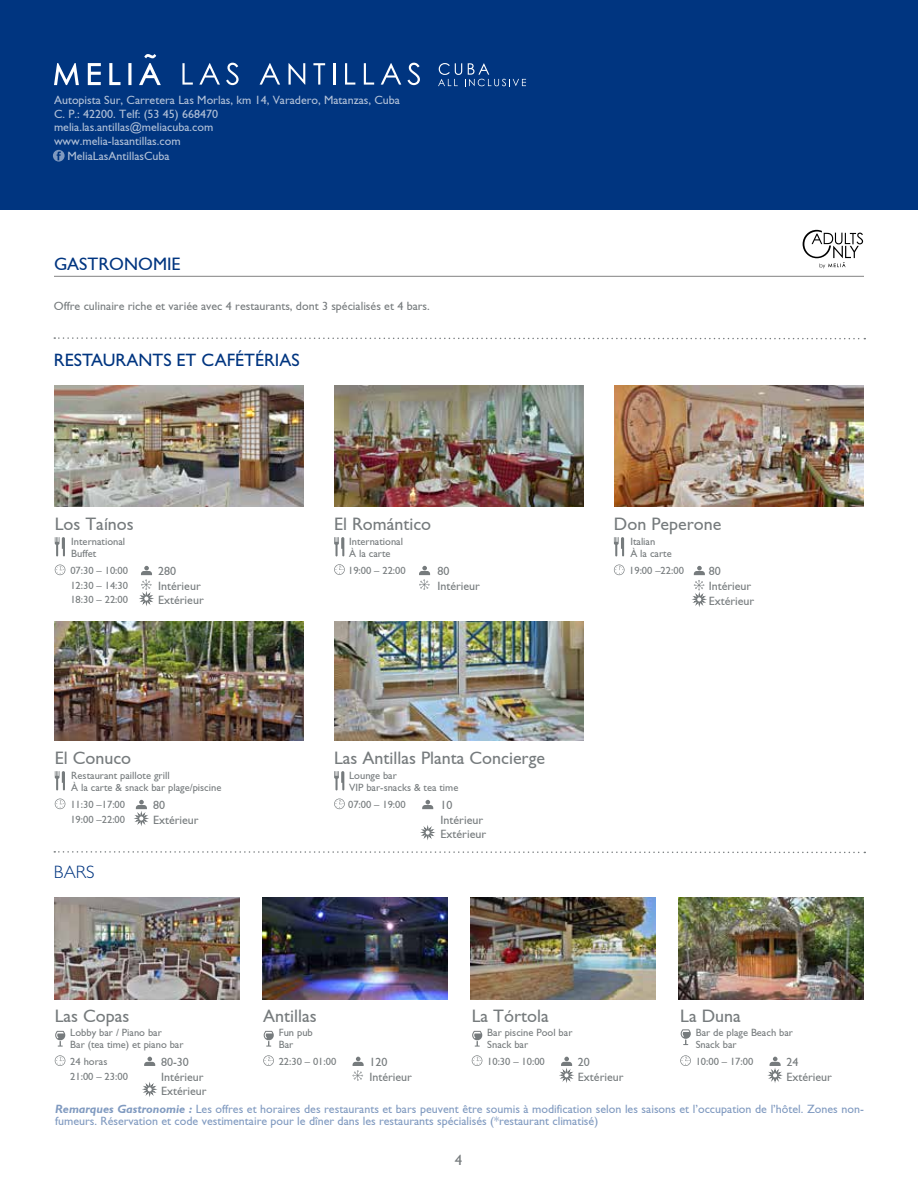
<style>
.page{position:relative;width:918px;height:1188px;background:#fff}
.page>*{position:absolute;margin:0;border:0;box-sizing:border-box;transform-origin:0 0}
.t1{font:18px "Gill Sans";color:#767b7d}
.t2{font:18px "Gill Sans Std";color:#003580}
.t3{font:18px "Gill Sans";color:#003580}
.t4{font:300 18px "Gill Sans Std";color:#003580}
.t5{font:15px "Gill Sans";color:#767b7d}
.t6{font:12px/12px "Gill Sans";color:#809ac0}
.t7{font:12px/14.9px "Gill Sans";color:#767b7d}
.t8{font:12px/13.5px "Gill Sans";color:#fff}
.t9{font:10.5px/12px "Gill Sans";color:#767b7d}
.s1{font-weight:700;font-style:italic}
</style>
<div class="page">
<div style="left:0;top:0;width:918px;height:210px;background:#003580"></div>
<svg style="left:182px;top:63px;width:11px;height:22px"></svg>
<svg style="left:199px;top:63px;width:21px;height:22px"></svg>
<svg style="left:226px;top:63px;width:13px;height:22px"></svg>
<svg style="left:260px;top:63px;width:20px;height:22px"></svg>
<svg style="left:289px;top:63px;width:16px;height:22px"></svg>
<svg style="left:313px;top:63px;width:12px;height:22px"></svg>
<hr style="left:333px;top:63px;width:2px;height:22px;background:#fff">
<svg style="left:345px;top:63px;width:10px;height:22px"></svg>
<svg style="left:364px;top:63px;width:10px;height:22px"></svg>
<svg style="left:381px;top:63px;width:20px;height:22px"></svg>
<svg style="left:407px;top:63px;width:13px;height:22px"></svg>
<svg style="left:54px;top:54px;width:107px;height:31px"></svg>
<svg style="left:438px;top:63px;width:88px;height:23px"></svg>
<svg style="left:53px;top:150px;width:12px;height:12px"></svg>
<svg style="left:55px;top:1055px;width:10px;height:11px"></svg>
<svg style="left:144px;top:1057px;width:11px;height:9px"></svg>
<svg style="left:144px;top:1084px;width:11px;height:11px"></svg>
<svg style="left:54px;top:851px;width:811px;height:3px"></svg>
<svg style="left:54px;top:337px;width:811px;height:3px"></svg>
<svg style="left:55px;top:1031px;width:10px;height:16px"></svg>
<img style="left:54px;top:898px;width:186px;height:102px">
<img style="left:262px;top:898px;width:186px;height:102px">
<img style="left:470px;top:898px;width:186px;height:102px">
<img style="left:678px;top:898px;width:186px;height:102px">
<svg style="left:263px;top:1055px;width:11px;height:11px"></svg>
<svg style="left:353px;top:1057px;width:11px;height:24px"></svg>
<svg style="left:264px;top:1031px;width:10px;height:16px"></svg>
<svg style="left:472px;top:1055px;width:10px;height:11px"></svg>
<svg style="left:561px;top:1057px;width:11px;height:24px"></svg>
<svg style="left:472px;top:1031px;width:10px;height:16px"></svg>
<svg style="left:680px;top:1055px;width:11px;height:11px"></svg>
<svg style="left:770px;top:1057px;width:11px;height:24px"></svg>
<svg style="left:681px;top:1029px;width:10px;height:16px"></svg>
<img style="left:54px;top:386px;width:250px;height:120px">
<img style="left:334px;top:386px;width:250px;height:120px">
<img style="left:614px;top:386px;width:250px;height:120px">
<svg style="left:55px;top:565px;width:10px;height:10px"></svg>
<svg style="left:141px;top:566px;width:11px;height:38px"></svg>
<svg style="left:334px;top:564px;width:11px;height:11px"></svg>
<svg style="left:419px;top:566px;width:11px;height:24px"></svg>
<svg style="left:614px;top:565px;width:11px;height:10px"></svg>
<svg style="left:694px;top:566px;width:11px;height:39px"></svg>
<svg style="left:55px;top:537px;width:10px;height:20px"></svg>
<svg style="left:334px;top:537px;width:10px;height:20px"></svg>
<svg style="left:614px;top:537px;width:10px;height:20px"></svg>
<img style="left:54px;top:622px;width:250px;height:118px">
<img style="left:334px;top:622px;width:250px;height:118px">
<svg style="left:55px;top:799px;width:10px;height:10px"></svg>
<svg style="left:136px;top:800px;width:11px;height:24px"></svg>
<svg style="left:334px;top:799px;width:11px;height:10px"></svg>
<svg style="left:422px;top:800px;width:11px;height:9px"></svg>
<svg style="left:422px;top:827px;width:11px;height:11px"></svg>
<svg style="left:55px;top:771px;width:10px;height:20px"></svg>
<svg style="left:334px;top:771px;width:10px;height:20px"></svg>
<hr style="left:54px;top:276px;width:810px;height:1px;background:#000">
<svg style="left:803px;top:230px;width:60px;height:38px"></svg>
<p class="t8" style="left:54px;top:93px;width:348px">Autopista Sur, Carretera Las Morlas, km 14, Varadero, Matanzas, Cuba C. P.: 42200. Telf: (53 45) 668470<br>melia.las.antillas@meliacuba.com<br>www.melia-lasantillas.com</p>
<p class="t8" style="left:67px;top:149px;width:104px">MeliaLasAntillasCuba</p>
<h1 class="t3" style="left:54px;top:254px;width:128px">GASTRONOMIE</h1>
<p class="t7" style="left:54px;top:298px;width:377px">Offre culinaire riche et variée avec 4 restaurants, dont 3 spécialisés et 4 bars.</p>
<h1 class="t2" style="left:54px;top:350px;width:247px">RESTAURANTS ET CAFÉTÉRIAS</h1>
<h1 class="t1" style="left:55px;top:514px;width:81px">Los Taínos</h1>
<p class="t9" style="left:70px;top:565px;width:59px">07:30 – 10:00</p>
<p class="t7" style="left:158px;top:564px;width:19px">280</p>
<p class="t9" style="left:70px;top:580px;width:59px">12:30 – 14:30</p>
<p class="t7" style="left:158px;top:578px;width:44px">Intérieur</p>
<p class="t9" style="left:70px;top:594px;width:59px">18:30 – 22:00</p>
<p class="t7" style="left:158px;top:593px;width:47px">Extérieur</p>
<h1 class="t1" style="left:334px;top:514px;width:99px">El Romántico</h1>
<p class="t9" style="left:348px;top:565px;width:59px">19:00 – 22:00</p>
<p class="t7" style="left:437px;top:564px;width:44px">80<br>Intérieur</p>
<h1 class="t1" style="left:614px;top:514px;width:109px">Don Peperone</h1>
<p class="t9" style="left:629px;top:565px;width:56px">19:00 –22:00</p>
<p class="t7" style="left:709px;top:564px;width:47px">80<br>Intérieur<br>Extérieur</p>
<p class="t9" style="left:71px;top:535px;width:55px">International<br>Buffet</p>
<p class="t9" style="left:349px;top:535px;width:55px">International<br>À la carte</p>
<p class="t9" style="left:630px;top:535px;width:43px">Italian<br>À la carte</p>
<h1 class="t1" style="left:55px;top:748px;width:78px">El Conuco</h1>
<p class="t9" style="left:70px;top:799px;width:56px">11:30 –17:00</p>
<p class="t7" style="left:153px;top:798px;width:13px">80</p>
<p class="t9" style="left:70px;top:814px;width:56px">19:00 –22:00</p>
<p class="t7" style="left:153px;top:812px;width:47px">Extérieur</p>
<h1 class="t1" style="left:334px;top:748px;width:212px">Las Antillas Planta Concierge</h1>
<p class="t9" style="left:348px;top:799px;width:59px">07:00 – 19:00</p>
<p class="t7" style="left:441px;top:798px;width:47px;line-height:14.4px">10<br>Intérieur<br>Extérieur</p>
<p class="t9" style="left:71px;top:769px;width:152px">Restaurant paillote grill<br>À la carte &amp; snack bar plage/piscine</p>
<p class="t9" style="left:349px;top:769px;width:111px">Lounge bar<br>VIP bar-snacks &amp; tea time</p>
<h1 class="t4" style="left:54px;top:861px;width:42px">BARS</h1>
<h1 class="t1" style="left:55px;top:1006px;width:76px">Las Copas</h1>
<p class="t9" style="left:70px;top:1056px;width:39px">24 horas</p>
<p class="t7" style="left:161px;top:1054px;width:29px">80-30</p>
<p class="t9" style="left:70px;top:1071px;width:59px">21:00 – 23:00</p>
<p class="t7" style="left:161px;top:1070px;width:47px;line-height:14.1px">Intérieur<br>Extérieur</p>
<p class="t6" style="left:55px;top:1103px;width:810px"><span class="s1">Remarques Gastronomie :</span> Les offres et horaires des restaurants et bars peuvent être soumis à modification selon les saisons et l’occupation de l’hôtel. Zones non&shy;fumeurs. Réservation et code vestimentaire pour le dîner dans les restaurants spécialisés (*restaurant climatisé)</p>
<h1 class="t1" style="left:263px;top:1006px;width:55px">Antillas</h1>
<p class="t9" style="left:279px;top:1056px;width:59px">22:30 – 01:00</p>
<p class="t7" style="left:369px;top:1054px;width:44px">120<br>Intérieur</p>
<h1 class="t1" style="left:472px;top:1006px;width:79px">La Tórtola</h1>
<p class="t9" style="left:487px;top:1056px;width:59px">10:30 – 10:00</p>
<p class="t7" style="left:578px;top:1054px;width:47px">20<br>Extérieur</p>
<h1 class="t1" style="left:680px;top:1006px;width:62px">La Duna</h1>
<p class="t9" style="left:696px;top:1056px;width:59px">10:00 – 17:00</p>
<p class="t7" style="left:786px;top:1054px;width:47px">24<br>Extérieur</p>
<p class="t9" style="left:70px;top:1027px;width:115px">Lobby bar / Piano bar<br>Bar (tea time) et piano bar</p>
<p class="t9" style="left:279px;top:1027px;width:36px">Fun pub<br>Bar</p>
<p class="t9" style="left:487px;top:1027px;width:87px">Bar piscine Pool bar<br>Snack bar</p>
<p class="t9" style="left:696px;top:1027px;width:99px">Bar de plage Beach bar<br>Snack bar</p>
<h2 class="t5" style="left:455px;top:1151px;width:9px">4</h2>
</div>
